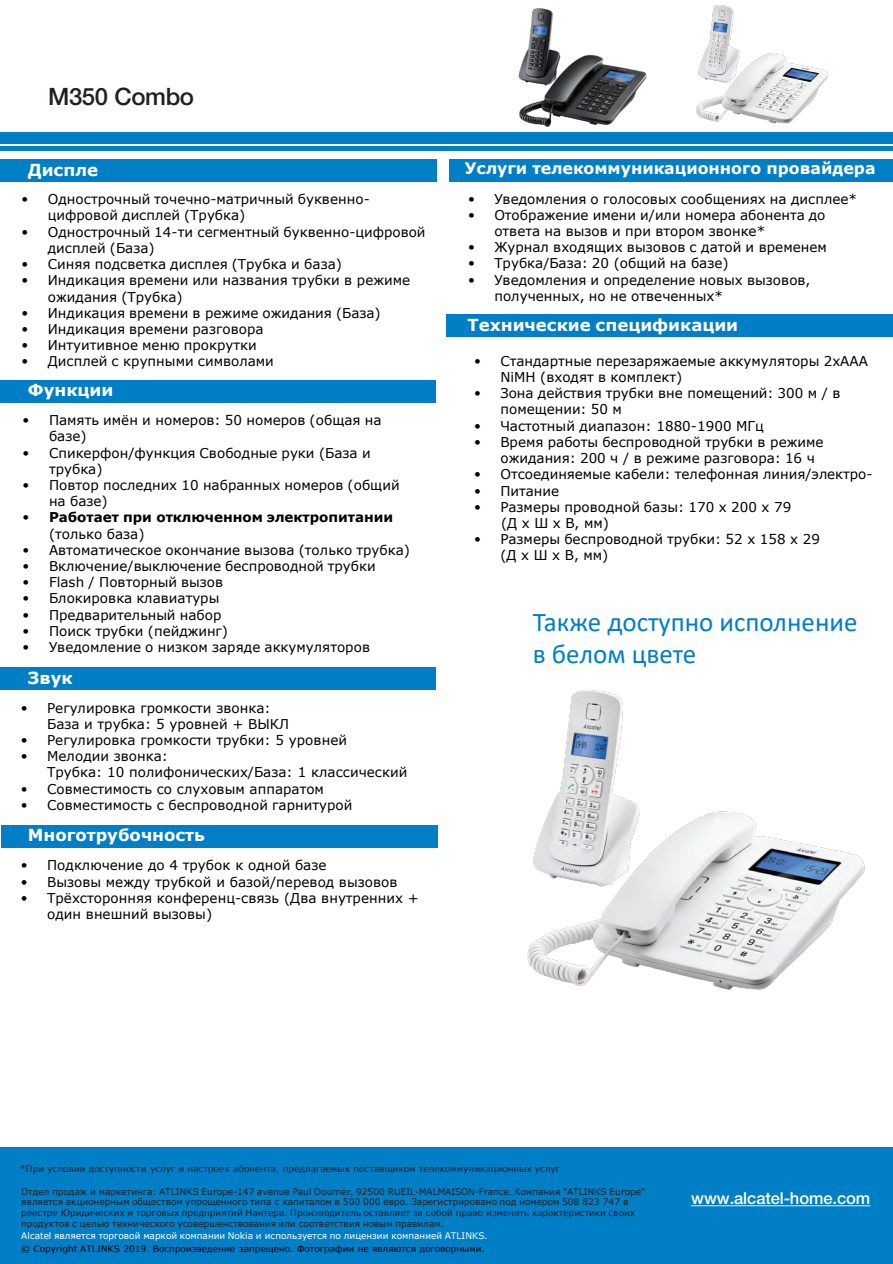
<style>
.page{position:relative;width:893px;height:1264px;background:#fff}
.page>*{position:absolute;margin:0;border:0;box-sizing:border-box;transform-origin:0 0}
.t1{font:27px "Calibri";color:#007ec6}
.t2{font:500 24px "Helvetica Neue LT Std";letter-spacing:-.015em;color:#231f20}
.t3{font:700 16.5px "Verdana";color:#fff}
.t4{font:500 16.5px "Helvetica Neue LT Std";letter-spacing:-.005em;color:#fff}
.t5{font:700 15.9px "Verdana";letter-spacing:-.005em;color:#fff}
.t6{font:13.5px/16.2px "Verdana";color:#000}
.t7{font:700 13.5px/16.2px "Verdana";color:#000}
.t8{font:9px/10.8px "Verdana";letter-spacing:.005em;color:#231f20}
.t9{font:9px "Verdana";color:#fff}
.t10{font:9px "Verdana";color:#000}
.s1{font-family:"Palatino Linotype"}
.s2{font-family:"Palatino Linotype";font-weight:400}
.s3{font-weight:400}
</style>
<div class="page">
<div style="left:1px;top:132px;width:891px;height:12px;background:#007ec6"></div>
<div style="left:1px;top:145px;width:891px;height:6px;background:#007ec6"></div>
<div style="left:0;top:159px;width:437px;height:22px;background:#007ec6"></div>
<div style="left:449px;top:159px;width:443px;height:22px;background:#007ec6"></div>
<div style="left:446px;top:314px;width:446px;height:23px;background:#007ec6"></div>
<div style="left:0;top:379px;width:435px;height:23px;background:#007ec6"></div>
<div style="left:0;top:666px;width:435px;height:23px;background:#007ec6"></div>
<div style="left:1px;top:824px;width:436px;height:23px;background:#007ec6"></div>
<div style="left:1px;top:1147px;width:891px;height:116px;background:#007ec6"></div>
<hr style="left:1px;top:144px;width:891px;height:2px;background:#fff">
<img style="left:309px;top:666px;width:556px;height:324px">
<img style="left:518px;top:8px;width:93px;height:119px">
<img style="left:611px;top:5px;width:218px;height:119px">
<p class="t2" style="left:48px;top:82px;width:147px">M350 Combo</p>
<p class="t3" style="left:28px;top:159px;width:72px">Диспле</p>
<p class="t6" style="left:48px;top:191px;width:323px;text-indent:-27px"><span class="s1">•</span> Однострочный точечно-матричный буквенно&shy;цифровой дисплей (Трубка)</p>
<p class="t6" style="left:48px;top:223px;width:379px;text-indent:-27px"><span class="s1">•</span> Однострочный 14-ти сегментный буквенно-цифровой дисплей (База)</p>
<p class="t6" style="left:21px;top:256px;width:322px"><span class="s1">•</span> Синяя подсветка дисплея (Трубка и база)</p>
<p class="t6" style="left:48px;top:272px;width:364px;text-indent:-27px"><span class="s1">•</span> Индикация времени или названия трубки в режиме ожидания (Трубка)</p>
<p class="t6" style="left:21px;top:304px;width:361px"><span class="s1">•</span> Индикация времени в режиме ожидания (База)</p>
<p class="t6" style="left:21px;top:321px;width:244px"><span class="s1">•</span> Индикация времени разговора</p>
<p class="t6" style="left:21px;top:337px;width:237px"><span class="s1">•</span> Интуитивное меню прокрутки</p>
<p class="t6" style="left:21px;top:353px;width:254px"><span class="s1">•</span> Дисплей с крупными символами</p>
<p class="t3" style="left:28px;top:378px;width:87px">Функции</p>
<p class="t6" style="left:49px;top:412px;width:334px;text-indent:-27px"><span class="s1">•</span> Память имён и номеров: 50 номеров (общая на базе)</p>
<p class="t6" style="left:49px;top:444px;width:323px;text-indent:-27px"><span class="s1">•</span> Спикерфон/функция Свободные руки (База и трубка)</p>
<p class="t6" style="left:49px;top:476px;width:352px;text-indent:-27px"><span class="s1">•</span> Повтор последних 10 набранных номеров (общий на базе)</p>
<p class="t7" style="left:49px;top:509px;width:345px;text-indent:-27px"><span class="s2">•</span> Работает при отключенном электропитании <span class="s3">(только база)</span></p>
<p class="t6" style="left:22px;top:541px;width:389px"><span class="s1">•</span> Автоматическое окончание вызова (только трубка)</p>
<p class="t6" style="left:22px;top:557px;width:355px"><span class="s1">•</span> Включение/выключение беспроводной трубки</p>
<p class="t6" style="left:22px;top:574px;width:203px"><span class="s1">•</span> Flash / Повторный вызов</p>
<p class="t6" style="left:22px;top:590px;width:199px"><span class="s1">•</span> Блокировка клавиатуры</p>
<p class="t6" style="left:22px;top:606px;width:201px"><span class="s1">•</span> Предварительный набор</p>
<p class="t6" style="left:22px;top:622px;width:207px"><span class="s1">•</span> Поиск трубки (пейджинг)</p>
<p class="t6" style="left:22px;top:638px;width:349px"><span class="s1">•</span> Уведомление о низком заряде аккумуляторов</p>
<p class="t3" style="left:28px;top:665px;width:46px">Звук</p>
<p class="t6" style="left:20px;top:699px;width:252px"><span class="s1">•</span> Регулировка громкости звонка:</p>
<p class="t6" style="left:47px;top:715px;width:243px">База и трубка: 5 уровней + ВЫКЛ</p>
<p class="t6" style="left:20px;top:731px;width:328px"><span class="s1">•</span> Регулировка громкости трубки: 5 уровней</p>
<p class="t6" style="left:20px;top:748px;width:149px"><span class="s1">•</span> Мелодии звонка:</p>
<p class="t6" style="left:47px;top:764px;width:361px">Трубка: 10 полифонических/База: 1 классический</p>
<p class="t6" style="left:20px;top:780px;width:305px"><span class="s1">•</span> Совместимость со слуховым аппаратом</p>
<p class="t6" style="left:20px;top:796px;width:334px"><span class="s1">•</span> Совместимость с беспроводной гарнитурой</p>
<p class="t3" style="left:28px;top:823px;width:178px">Mноготрубочность</p>
<p class="t6" style="left:20px;top:857px;width:308px"><span class="s1">•</span> Подключение до 4 трубок к одной базе</p>
<p class="t6" style="left:20px;top:873px;width:379px"><span class="s1">•</span> Вызовы между трубкой и базой/перевод вызовов</p>
<p class="t6" style="left:47px;top:889px;width:373px;text-indent:-27px"><span class="s1">•</span> Трёхсторонняя конференц-связь (Два внутренних + один внешний вызовы)</p>
<p class="t5" style="left:464px;top:157px;width:412px">Услуги телекоммуникационного провайдера</p>
<p class="t6" style="left:467px;top:190px;width:391px"><span class="s1">•</span> Уведомления о голосовых сообщениях на дисплее*</p>
<p class="t6" style="left:494px;top:206px;width:332px;text-indent:-27px"><span class="s1">•</span> Отображение имени и/или номера абонента до ответа на вызов и при втором звонке*</p>
<p class="t6" style="left:467px;top:239px;width:361px"><span class="s1">•</span> Журнал входящих вызовов с датой и временем</p>
<p class="t6" style="left:467px;top:255px;width:263px"><span class="s1">•</span> Трубка/База: 20 (общий на базе)</p>
<p class="t6" style="left:494px;top:271px;width:317px;text-indent:-27px"><span class="s1">•</span> Уведомления и определение новых вызовов, полученных, но не отвеченных*</p>
<p class="t3" style="left:467px;top:313px;width:272px">Tехнические спецификации</p>
<p class="t6" style="left:500px;top:352px;width:369px;text-indent:-27px"><span class="s1">•</span> Стандартные перезаряжаемые аккумуляторы 2xAAA<br>NiMH (входят в комплект)</p>
<p class="t6" style="left:500px;top:385px;width:341px;text-indent:-27px"><span class="s1">•</span> Зона действия трубки вне помещений: 300 м / в помещении: 50 м</p>
<p class="t6" style="left:473px;top:417px;width:292px"><span class="s1">•</span> Частотный диапазон: 1880-1900 МГц</p>
<p class="t6" style="left:500px;top:433px;width:325px;text-indent:-27px"><span class="s1">•</span> Время работы беспроводной трубки в режиме ожидания: 200 ч / в режиме разговора: 16 ч</p>
<p class="t6" style="left:473px;top:466px;width:401px"><span class="s1">•</span> Отсоединяемые кабели: телефонная линия/электро-</p>
<p class="t6" style="left:473px;top:482px;width:87px"><span class="s1">•</span> Питание</p>
<p class="t6" style="left:473px;top:498px;width:319px"><span class="s1">•</span> Размеры проводной базы: 170 x 200 x 79</p>
<p class="t6" style="left:501px;top:514px;width:109px">(Д x Ш x В, мм)</p>
<p class="t6" style="left:500px;top:531px;width:321px;text-indent:-27px"><span class="s1">•</span> Размеры беспроводной трубки: 52 x 158 x 29 (Д x Ш x В, мм)</p>
<p class="t1" style="left:532px;top:603px;width:326px">Также доступно исполнение</p>
<p class="t1" style="left:532px;top:635px;width:165px">в белом цвете</p>
<p class="t8" style="left:20px;top:1162px;width:541px">*При условии доступности услуг и настроек абонента, предлагаемых поставщиком телекоммуникационных услуг</p>
<p class="t8" style="left:21px;top:1185px;width:625px">Отдел продаж и маркетинга: ATLINKS Europe-147 avenue Paul Doumer, 92500 RUEIL-MALMAISON-France. Компания "ATLINKS Europe" является акционерным обществом упрощенного типа с капиталом в 500 000 евро. Зарегистрировано под номером 508 823 747 в реестре Юридических и торговых предприятий Нантера. Производитель оставляет за собой право изменять характеристики своих продуктов с целью технического усовершенствования или соответствия новым правилам.</p>
<p class="t9" style="left:21px;top:1229px;width:468px">Alcatel является торговой маркой компании Nokia и используется по лицензии компанией ATLINKS.</p>
<p class="t10" style="left:21px;top:1241px;width:465px">© Copyright ATLINKS 2019. Воспроизведение запрещено. Фотографии не являются договорными.</p>
<p class="t4" style="left:691px;top:1187px;width:181px">www.alcatel-home.com</p>
</div>
